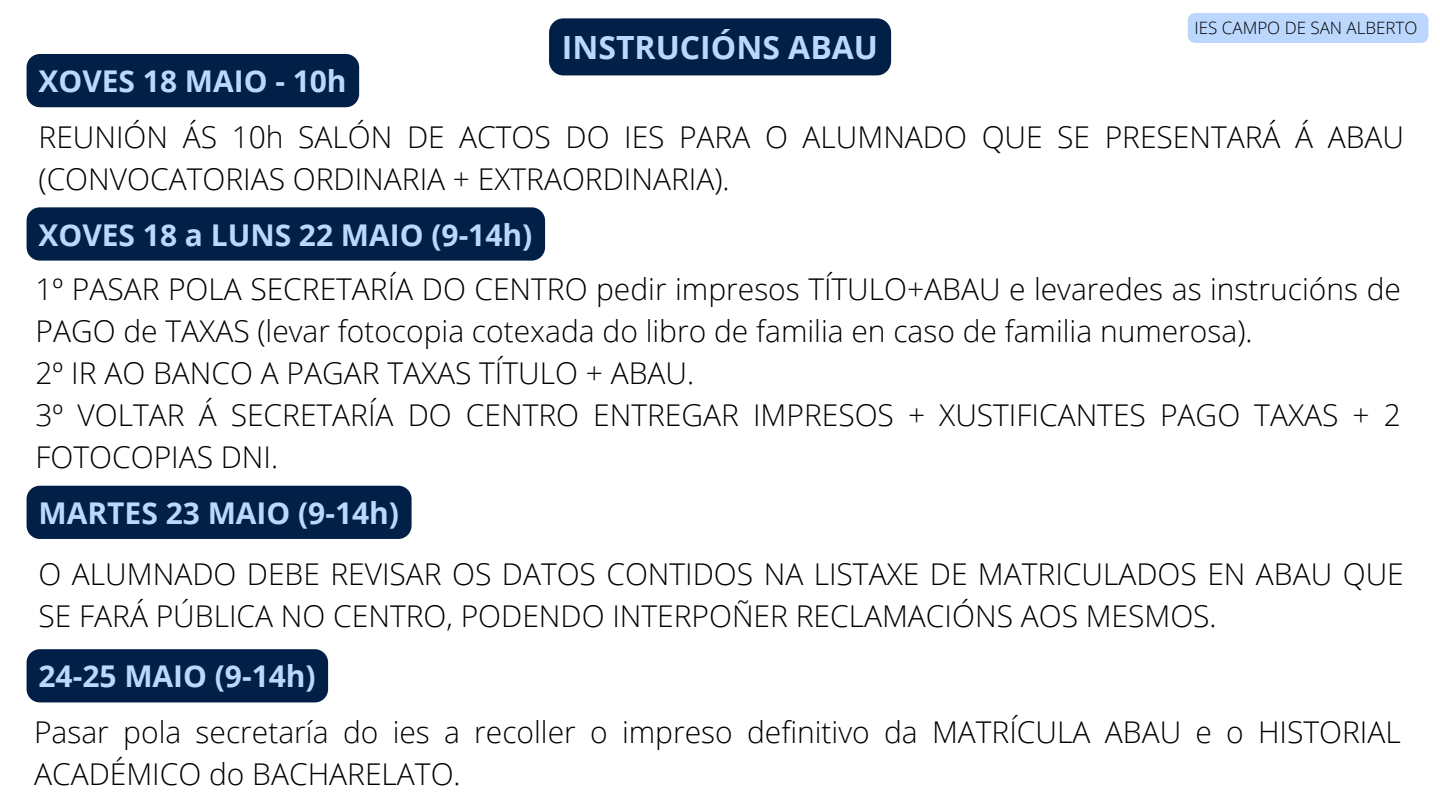
<style>
.page{position:relative;width:1440px;height:810px;background:#fff}
.page>*{position:absolute;margin:0;border:0;box-sizing:border-box;transform-origin:0 0}
.t1{font:700 32px "Open Sans";color:#bbd7fd}
.t2{font:300 30px/42px "Open Sans";color:#000}
.t3{font:700 30px "Open Sans";color:#bbd7fd}
.t4{font:300 17px "Open Sans";color:#000}
</style>
<div class="page">
<div style="left:549px;top:18px;width:342px;height:57px;background:#021f47;border-radius:14px"></div>
<div style="left:27px;top:54px;width:332px;height:53px;background:#021f47;border-radius:13px"></div>
<div style="left:27px;top:207px;width:518px;height:54px;background:#021f47;border-radius:13px"></div>
<div style="left:27px;top:486px;width:385px;height:53px;background:#021f47;border-radius:13px"></div>
<div style="left:27px;top:649px;width:301px;height:53px;background:#021f47;border-radius:13px"></div>
<div style="left:1188px;top:13px;width:241px;height:30px;background:#bbd7fd"></div>
<p class="t1" style="left:562px;top:25px;width:318px">INSTRUCIÓNS ABAU</p>
<p class="t4" style="left:1195px;top:16px;width:224px">IES CAMPO DE SAN ALBERTO</p>
<p class="t3" style="left:39px;top:60px;width:310px">XOVES 18 MAIO - 10h</p>
<p class="t2" style="left:39px;top:115px;width:1367px">REUNIÓN ÁS 10h SALÓN DE ACTOS DO IES PARA O ALUMNADO QUE SE PRESENTARÁ Á ABAU (CONVOCATORIAS ORDINARIA + EXTRAORDINARIA).</p>
<p class="t3" style="left:39px;top:214px;width:495px">XOVES 18 a LUNS 22 MAIO (9-14h)</p>
<p class="t2" style="left:36px;top:268px;width:1367px">1º PASAR POLA SECRETARÍA DO CENTRO pedir impresos TÍTULO+ABAU e levaredes as instrucións de<br>PAGO de TAXAS (levar fotocopia cotexada do libro de familia en caso de familia numerosa).</p>
<p class="t2" style="left:36px;top:352px;width:660px">2º IR AO BANCO A PAGAR TAXAS TÍTULO + ABAU.</p>
<p class="t2" style="left:36px;top:394px;width:1367px">3º VOLTAR Á SECRETARÍA DO CENTRO ENTREGAR IMPRESOS + XUSTIFICANTES PAGO TAXAS + 2<br>FOTOCOPIAS DNI.</p>
<p class="t3" style="left:39px;top:492px;width:362px">MARTES 23 MAIO (9-14h)</p>
<p class="t2" style="left:39px;top:552px;width:1367px">O ALUMNADO DEBE REVISAR OS DATOS CONTIDOS NA LISTAXE DE MATRICULADOS EN ABAU QUE<br>SE FARÁ PÚBLICA NO CENTRO, PODENDO INTERPOÑER RECLAMACIÓNS AOS MESMOS.</p>
<p class="t3" style="left:39px;top:655px;width:279px">24-25 MAIO (9-14h)</p>
<p class="t2" style="left:34px;top:710px;width:1368px">Pasar pola secretaría do ies a recoller o impreso definitivo da MATRÍCULA ABAU e o HISTORIAL<br>ACADÉMICO do BACHARELATO.</p>
</div>
